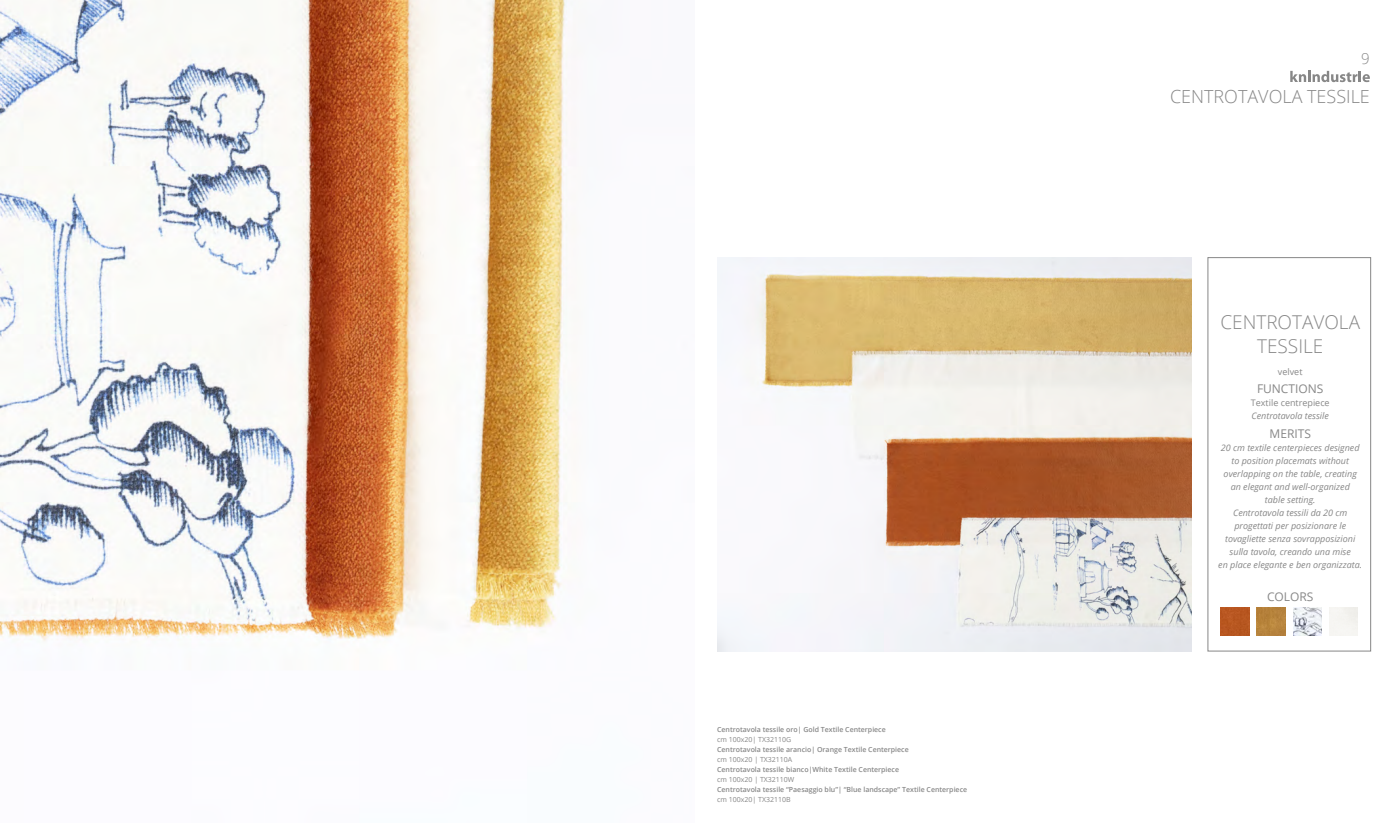
<style>
.page{position:relative;width:1389px;height:823px;background:#fff}
.page>*{position:absolute;margin:0;border:0;box-sizing:border-box;transform-origin:0 0}
.t1{font:300 19px/24px "Open Sans";color:#878787;text-align:center}
.t2{font:300 18px "Open Sans";color:#878787}
.t3{font:300 15px "Open Sans";color:#878787}
.t4{font:12px "Open Sans";color:#878787}
.t5{font:italic 9px/13px "Open Sans";color:#878787;text-align:center}
.t6{font:9px "Open Sans";color:#878787}
.t7{font:600 7px "Open Sans";color:#878787}
.t8{font:7px "Open Sans";color:#878787}
</style>
<div class="page">
<img style="left:0;top:0;width:567px;height:641px">
<div style="left:1208px;top:257px;width:163px;height:393px;border:1px solid #878787"></div>
<img style="left:717px;top:257px;width:475px;height:393px">
<svg style="left:1290px;top:71px;width:80px;height:11px"></svg>
<img style="left:1221px;top:607px;width:28px;height:28px">
<img style="left:1257px;top:607px;width:29px;height:28px">
<img style="left:1293px;top:607px;width:29px;height:28px">
<p class="t7" style="left:717px;top:724px;width:170px">Centrotavola tessile oro| Gold Textile Centerpiece</p>
<p class="t8" style="left:717px;top:734px;width:76px">cm 100x20| TX32110G</p>
<p class="t7" style="left:717px;top:744px;width:193px">Centrotavola tessile arancio| Orange Textile Centerpiece</p>
<p class="t8" style="left:717px;top:754px;width:77px">cm 100x20 | TX32110A</p>
<p class="t7" style="left:717px;top:764px;width:183px">Centrotavola tessile bianco|White Textile Centerpiece</p>
<p class="t8" style="left:717px;top:774px;width:79px">cm 100x20 | TX32110W</p>
<p class="t7" style="left:717px;top:784px;width:251px">Centrotavola tessile “Paesaggio blu”| “Blue landscape” Textile Centerpiece</p>
<p class="t8" style="left:717px;top:794px;width:75px">cm 100x20| TX32110B</p>
<h3 class="t3" style="left:1361px;top:48px;width:10px">9</h3>
<h2 class="t2" style="left:1170px;top:84px;width:201px">CENTROTAVOLA TESSILE</h2>
<h1 class="t1" style="left:1220px;top:310px;width:141px">CENTROTAVOLA<br>TESSILE</h1>
<p class="t6" style="left:1278px;top:366px;width:26px">velvet</p>
<h3 class="t4" style="left:1257px;top:380px;width:68px">FUNCTIONS</h3>
<p class="t6" style="left:1251px;top:397px;width:80px">Textile centrepiece</p>
<p class="t5" style="left:1252px;top:409px;width:79px">Centrotavola tessile</p>
<h3 class="t4" style="left:1270px;top:424px;width:43px">MERITS</h3>
<p class="t5" style="left:1218px;top:440px;width:145px">20 cm textile centerpieces designed to position placemats without overlapping on the table, creating an elegant and well-organized<br>table setting.<br>Centrotavola tessili da 20 cm progettati per posizionare le tovagliette senza sovrapposizioni sulla tavola, creando una mise<br>en place elegante e ben organizzata.</p>
<h3 class="t4" style="left:1267px;top:588px;width:48px">COLORS</h3>
</div>
